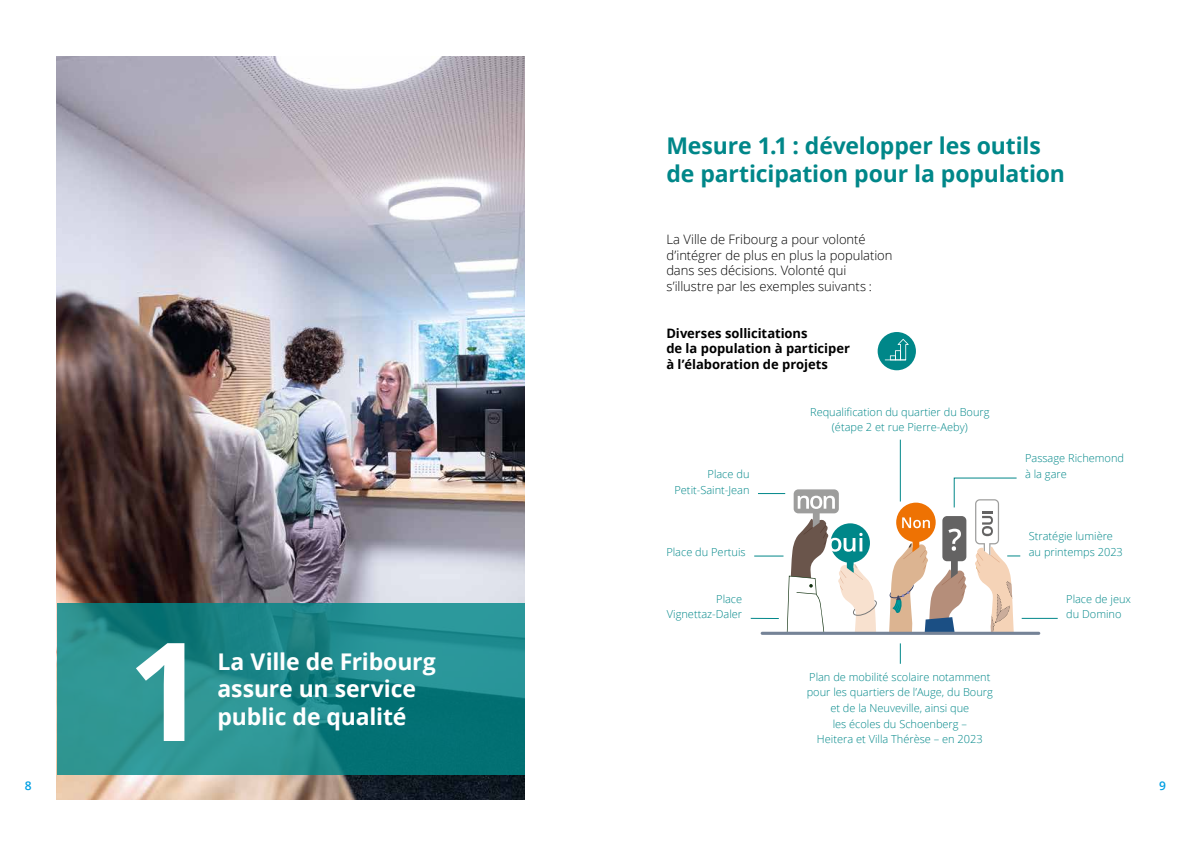
<style>
.page{position:relative;width:1191px;height:842px;background:#fff}
.page>*{position:absolute;margin:0;border:0;box-sizing:border-box;transform-origin:0 0}
.t1{font:700 137px "Open Sans";color:#fff}
.t2{font:700 23px/27.6px "Open Sans";letter-spacing:-.005em;color:#008789}
.t3{font:700 23px/27.6px "Open Sans";letter-spacing:-.005em;color:#fff}
.t4{font:300 13px/15.6px "Open Sans";letter-spacing:-.005em;color:#000}
.t5{font:700 13px/15.6px "Open Sans";letter-spacing:-.005em;color:#000}
.t6{font:600 12px "Open Sans";color:#009fe3}
.t7{font:300 11px/15.6px "Open Sans";color:#008789}
</style>
<div class="page">
<img style="left:57px;top:57px;width:467px;height:742px">
<svg style="left:57px;top:603px;width:467px;height:171px"></svg>
<div style="left:877px;top:332px;width:39px;height:38px;background:#008789;border-radius:50%"></div>
<svg style="left:884px;top:339px;width:24px;height:21px"></svg>
<svg style="left:900px;top:643px;width:1px;height:21px"></svg>
<hr style="left:760px;top:632px;width:280px;height:3px;background:#758397;border-radius:2px">
<hr style="left:900px;top:440px;width:1px;height:61px;background:#008789">
<hr style="left:1021px;top:618px;width:36px;height:1px;background:#008789">
<svg style="left:750px;top:489px;width:127px;height:144px"></svg>
<svg style="left:888px;top:477px;width:132px;height:155px"></svg>
<h2 class="t2" style="left:666px;top:131px;width:400px">Mesure 1.1 : développer les outils de participation pour la population</h2>
<p class="t4" style="left:666px;top:231px;width:228px">La Ville de Fribourg a pour volonté d’intégrer de plus en plus la population dans ses décisions. Volonté qui s’illustre par les exemples suivants :</p>
<p class="t5" style="left:666px;top:325px;width:185px">Diverses sollicitations<br>de la population à participer à l’élaboration de projets</p>
<h1 class="t1" style="left:128px;top:594px;width:80px">1</h1>
<h2 class="t3" style="left:217px;top:647px;width:220px">La Ville de Fribourg assure un service public de qualité</h2>
<p class="t7" style="left:674px;top:466px;width:76px;text-align:right">Place du<br>Petit-Saint-Jean</p>
<p class="t7" style="left:666px;top:544px;width:81px">Place du Pertuis</p>
<p class="t7" style="left:667px;top:591px;width:77px;text-align:right">Place<br>Vignettaz-Daler</p>
<p class="t7" style="left:810px;top:403px;width:181px;text-align:center">Requalification du quartier du Bourg (étape 2 et rue Pierre-Aeby)</p>
<p class="t7" style="left:806px;top:669px;width:188px;text-align:center">Plan de mobilité scolaire notamment pour les quartiers de l’Auge, du Bourg et de la Neuveville, ainsi que<br>les écoles du Schoenberg –<br>Heitera et Villa Thérèse – en 2023</p>
<p class="t7" style="left:1025px;top:450px;width:100px">Passage Richemond à la gare</p>
<p class="t7" style="left:1028px;top:528px;width:96px">Stratégie lumière au printemps 2023</p>
<p class="t7" style="left:1066px;top:591px;width:66px">Place de jeux du Domino</p>
<p class="t6" style="left:25px;top:777px;width:8px">8</p>
<p class="t6" style="left:1159px;top:777px;width:8px">9</p>
</div>
